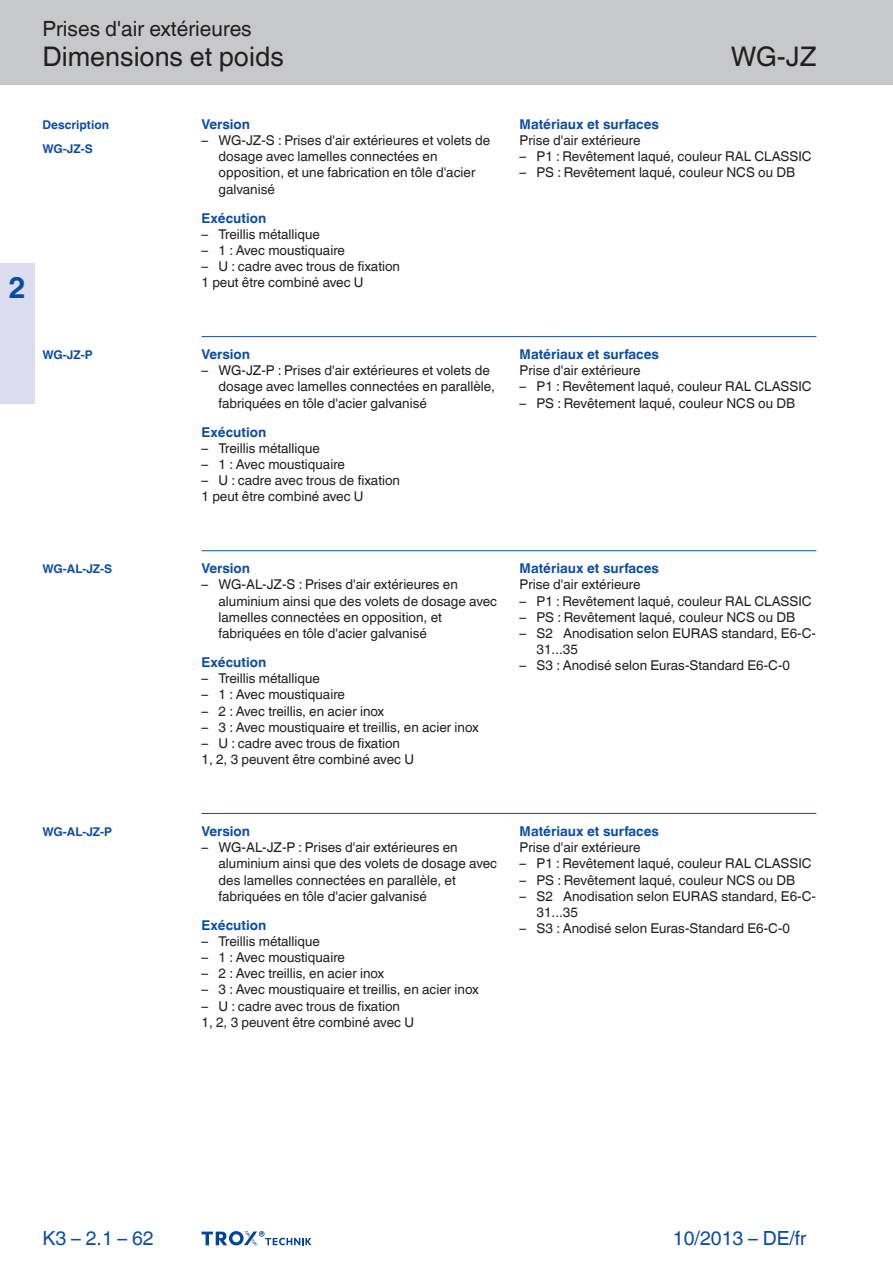
<style>
.page{position:relative;width:893px;height:1263px;background:#fff}
.page>*{position:absolute;margin:0;border:0;box-sizing:border-box;transform-origin:0 0}
.t1{font:700 30px "TROX Helvetica";color:#0d4da1}
.t2{font:27px "TROX Helvetica";color:#231f20}
.t3{font:21px "TROX Helvetica";color:#231f20}
.t4{font:19.5px "TROX Helvetica";color:#0d4da1}
.t5{font:13.5px/16.2px "TROX Helvetica";color:#231f20}
.t6{font:700 13.5px "TROX Helvetica";color:#0d4da1}
.t7{font:700 12px/24.3px "TROX Helvetica";color:#0d4da1}
</style>
<div class="page">
<div style="left:0;top:0;width:893px;height:85px;background:#c7c8ca"></div>
<div style="left:0;top:264px;width:34px;height:140px;background:#dbddef"></div>
<hr style="left:202px;top:336px;width:614px;height:1px;background:#0d4da1">
<hr style="left:202px;top:550px;width:614px;height:1px;background:#0d4da1">
<hr style="left:202px;top:813px;width:614px;height:1px;background:#0d4da1">
<svg style="left:202px;top:1231px;width:110px;height:15px"></svg>
<h3 class="t3" style="left:43px;top:17px;width:211px">Prises d'air extérieures</h3>
<h2 class="t2" style="left:43px;top:41px;width:243px">Dimensions et poids</h2>
<h2 class="t2" style="left:731px;top:41px;width:87px">WG-JZ</h2>
<p class="t7" style="left:43px;top:112px;width:68px">Description<br>WG-JZ-S</p>
<h1 class="t1" style="left:8px;top:270px;width:19px">2</h1>
<p class="t6" style="left:202px;top:116px;width:50px">Version</p>
<p class="t5" style="left:219px;top:132px;width:273px;text-indent:-17px">– WG-JZ-S : Prises d'air extérieures et volets de dosage avec lamelles connectées en opposition, et une fabrication en tôle d'acier galvanisé</p>
<p class="t6" style="left:202px;top:210px;width:66px">Exécution</p>
<p class="t5" style="left:202px;top:226px;width:120px">– Treillis métallique</p>
<p class="t5" style="left:202px;top:242px;width:145px">– 1 : Avec moustiquaire</p>
<p class="t5" style="left:202px;top:258px;width:200px">– U : cadre avec trous de fixation<br>1 peut être combiné avec U</p>
<p class="t6" style="left:520px;top:116px;width:141px">Matériaux et surfaces</p>
<p class="t5" style="left:520px;top:132px;width:123px">Prise d'air extérieure</p>
<p class="t5" style="left:520px;top:148px;width:294px">– P1 : Revêtement laqué, couleur RAL CLASSIC</p>
<p class="t5" style="left:520px;top:165px;width:277px">– PS : Revêtement laqué, couleur NCS ou DB</p>
<p class="t7" style="left:43px;top:343px;width:52px">WG-JZ-P</p>
<p class="t6" style="left:202px;top:346px;width:50px">Version</p>
<p class="t5" style="left:219px;top:362px;width:278px;text-indent:-17px">– WG-JZ-P : Prises d'air extérieures et volets de dosage avec lamelles connectées en parallèle, fabriquées en tôle d'acier galvanisé</p>
<p class="t6" style="left:202px;top:424px;width:66px">Exécution</p>
<p class="t5" style="left:202px;top:440px;width:120px">– Treillis métallique</p>
<p class="t5" style="left:202px;top:456px;width:145px">– 1 : Avec moustiquaire</p>
<p class="t5" style="left:202px;top:472px;width:200px">– U : cadre avec trous de fixation<br>1 peut être combiné avec U</p>
<p class="t6" style="left:520px;top:346px;width:141px">Matériaux et surfaces</p>
<p class="t5" style="left:520px;top:362px;width:123px">Prise d'air extérieure</p>
<p class="t5" style="left:520px;top:379px;width:294px">– P1 : Revêtement laqué, couleur RAL CLASSIC</p>
<p class="t5" style="left:520px;top:395px;width:277px">– PS : Revêtement laqué, couleur NCS ou DB</p>
<p class="t7" style="left:43px;top:557px;width:71px">WG-AL-JZ-S</p>
<p class="t6" style="left:202px;top:561px;width:50px">Version</p>
<p class="t5" style="left:219px;top:577px;width:280px;text-indent:-17px">– WG-AL-JZ-S : Prises d'air extérieures en aluminium ainsi que des volets de dosage avec lamelles connectées en opposition, et fabriquées en tôle d'acier galvanisé</p>
<p class="t6" style="left:202px;top:654px;width:66px">Exécution</p>
<p class="t5" style="left:202px;top:670px;width:120px">– Treillis métallique</p>
<p class="t5" style="left:202px;top:687px;width:145px">– 1 : Avec moustiquaire</p>
<p class="t5" style="left:202px;top:703px;width:184px">– 2 : Avec treillis, en acier inox</p>
<p class="t5" style="left:202px;top:719px;width:279px">– 3 : Avec moustiquaire et treillis, en acier inox</p>
<p class="t5" style="left:202px;top:735px;width:214px">– U : cadre avec trous de fixation<br>1, 2, 3 peuvent être combiné avec U</p>
<p class="t6" style="left:520px;top:561px;width:141px">Matériaux et surfaces</p>
<p class="t5" style="left:520px;top:577px;width:123px">Prise d'air extérieure</p>
<p class="t5" style="left:520px;top:593px;width:294px">– P1 : Revêtement laqué, couleur RAL CLASSIC</p>
<p class="t5" style="left:520px;top:609px;width:277px">– PS : Revêtement laqué, couleur NCS ou DB</p>
<p class="t5" style="left:537px;top:625px;width:281px;text-indent:-17px">– S2 Anodisation selon EURAS standard, E6-C-<br>31...35</p>
<p class="t5" style="left:520px;top:658px;width:272px">– S3 : Anodisé selon Euras-Standard E6-C-0</p>
<p class="t7" style="left:43px;top:819px;width:71px">WG-AL-JZ-P</p>
<p class="t6" style="left:202px;top:823px;width:50px">Version</p>
<p class="t5" style="left:219px;top:839px;width:280px;text-indent:-17px">– WG-AL-JZ-P : Prises d'air extérieures en aluminium ainsi que des volets de dosage avec des lamelles connectées en parallèle, et fabriquées en tôle d'acier galvanisé</p>
<p class="t6" style="left:202px;top:917px;width:66px">Exécution</p>
<p class="t5" style="left:202px;top:933px;width:120px">– Treillis métallique</p>
<p class="t5" style="left:202px;top:949px;width:145px">– 1 : Avec moustiquaire</p>
<p class="t5" style="left:202px;top:965px;width:184px">– 2 : Avec treillis, en acier inox</p>
<p class="t5" style="left:202px;top:982px;width:279px">– 3 : Avec moustiquaire et treillis, en acier inox</p>
<p class="t5" style="left:202px;top:998px;width:214px">– U : cadre avec trous de fixation<br>1, 2, 3 peuvent être combiné avec U</p>
<p class="t6" style="left:520px;top:823px;width:141px">Matériaux et surfaces</p>
<p class="t5" style="left:520px;top:839px;width:123px">Prise d'air extérieure</p>
<p class="t5" style="left:520px;top:855px;width:294px">– P1 : Revêtement laqué, couleur RAL CLASSIC</p>
<p class="t5" style="left:520px;top:872px;width:277px">– PS : Revêtement laqué, couleur NCS ou DB</p>
<p class="t5" style="left:537px;top:888px;width:281px;text-indent:-17px">– S2 Anodisation selon EURAS standard, E6-C-<br>31...35</p>
<p class="t5" style="left:520px;top:920px;width:272px">– S3 : Anodisé selon Euras-Standard E6-C-0</p>
<h3 class="t4" style="left:43px;top:1227px;width:113px">K3 – 2.1 – 62</h3>
<h3 class="t4" style="left:673px;top:1227px;width:135px">10/2013 – DE/fr</h3>
</div>
